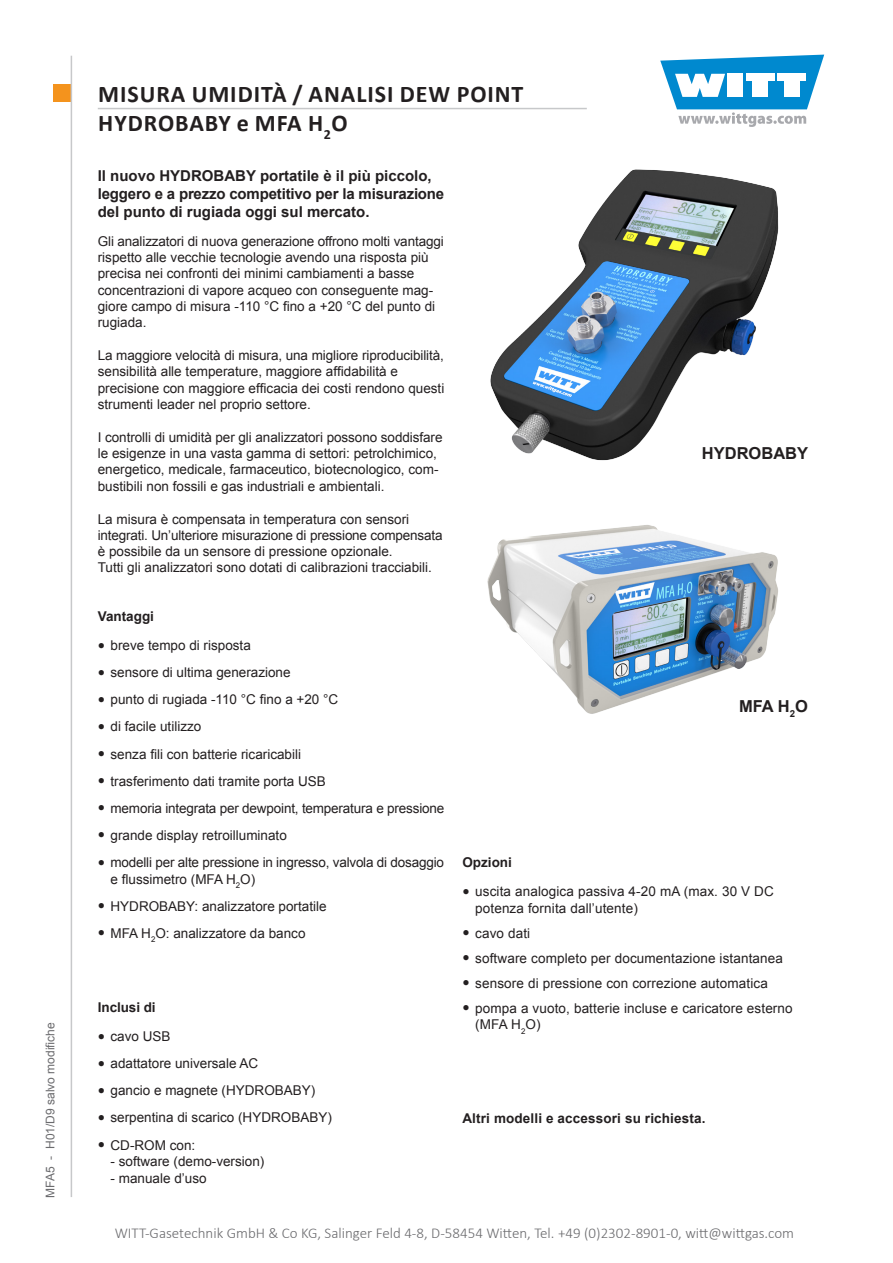
<style>
.page{position:relative;width:893px;height:1263px;background:#fff}
.page>*{position:absolute;margin:0;border:0;box-sizing:border-box;transform-origin:0 0}
.t1{font:700 24px/28.8px "Calibri";letter-spacing:.04em;color:#231f20}
.t2{font:700 16.5px "Arial";color:#231f20}
.Einleitungstext{font:700 15px/18px "Arial";color:#231f20}
.t3{font:300 15px "Calibri";color:#6b6b6e}
.Einleitungstext-2{font:13.5px/16.2px "Arial";color:#231f20}
.Überschrift{font:700 13.5px "Arial";letter-spacing:.01em;color:#231f20}
.t4{font:12px "Arial";color:#6b6b6e}
.s1{font-family:"Bookman Old Style";font-size:12px}
</style>
<div class="page">
<div style="left:53px;top:85px;width:17px;height:17px;background:#f4931d"></div>
<svg style="left:660px;top:55px;width:164px;height:72px"></svg>
<hr style="left:71px;top:56px;width:1px;height:1141px;background:#c7c8ca">
<hr style="left:98px;top:108px;width:489px;height:1px;background:#c7c8ca">
<img style="left:490px;top:169px;width:289px;height:292px">
<img style="left:487px;top:525px;width:291px;height:189px">
<p class="t4" style="left:42px;top:1197px;width:177px;rotate:-90deg">MFA5 - H01/D9 salvo modifiche</p>
<h1 class="t1" style="left:98px;top:79px;width:427px">MISURA UMIDITÀ / ANALISI DEW POINT<br>HYDROBABY e MFA H<sub>2</sub>O</h1>
<p class="Einleitungstext" style="left:98px;top:167px;width:348px">Il nuovo HYDROBABY portatile è il più piccolo, leggero e a prezzo competitivo per la misurazione del punto di rugiada oggi sul mercato.</p>
<p class="Einleitungstext-2" style="left:98px;top:233px;width:347px">Gli analizzatori di nuova generazione offrono molti vantaggi rispetto alle vecchie tecnologie avendo una risposta più precisa nei confronti dei minimi cambiamenti a basse concentrazioni di vapore acqueo con conseguente mag&shy;giore campo di misura -110 °C fino a +20 °C del punto di rugiada.</p>
<p class="Einleitungstext-2" style="left:98px;top:347px;width:348px">La maggiore velocità di misura, una migliore riproducibilità, sensibilità alle temperature, maggiore affidabilità e precisione con maggiore efficacia dei costi rendono questi strumenti leader nel proprio settore.</p>
<p class="Einleitungstext-2" style="left:98px;top:429px;width:346px">I controlli di umidità per gli analizzatori possono soddisfare le esigenze in una vasta gamma di settori: petrolchimico, energetico, medicale, farmaceutico, biotecnologico, com&shy;bustibili non fossili e gas industriali e ambientali.</p>
<p class="Einleitungstext-2" style="left:98px;top:511px;width:346px">La misura è compensata in temperatura con sensori integrati. Un’ulteriore misurazione di pressione compensata è possibile da un sensore di pressione opzionale.<br>Tutti gli analizzatori sono dotati di calibrazioni tracciabili.</p>
<p class="Überschrift" style="left:98px;top:607px;width:58px">Vantaggi</p>
<p class="Einleitungstext-2" style="left:98px;top:637px;width:155px"><span class="s1">●</span> breve tempo di risposta</p>
<p class="Einleitungstext-2" style="left:98px;top:664px;width:194px"><span class="s1">●</span> sensore di ultima generazione</p>
<p class="Einleitungstext-2" style="left:98px;top:692px;width:242px"><span class="s1">●</span> punto di rugiada -110 °C fino a +20 °C</p>
<p class="Einleitungstext-2" style="left:98px;top:719px;width:105px"><span class="s1">●</span> di facile utilizzo</p>
<p class="Einleitungstext-2" style="left:98px;top:746px;width:205px"><span class="s1">●</span> senza fili con batterie ricaricabili</p>
<p class="Einleitungstext-2" style="left:98px;top:773px;width:230px"><span class="s1">●</span> trasferimento dati tramite porta USB</p>
<p class="Einleitungstext-2" style="left:98px;top:800px;width:348px"><span class="s1">●</span> memoria integrata per dewpoint, temperatura e pressione</p>
<p class="Einleitungstext-2" style="left:98px;top:827px;width:191px"><span class="s1">●</span> grande display retroilluminato</p>
<p class="Einleitungstext-2" style="left:111px;top:854px;width:335px;text-indent:-13px"><span class="s1">●</span> modelli per alte pressione in ingresso, valvola di dosaggio e flussimetro (MFA H<sub>2</sub>O)</p>
<p class="Einleitungstext-2" style="left:98px;top:898px;width:230px"><span class="s1">●</span> HYDROBABY: analizzatore portatile</p>
<p class="Einleitungstext-2" style="left:98px;top:925px;width:209px"><span class="s1">●</span> MFA H<sub>2</sub>O: analizzatore da banco</p>
<p class="Überschrift" style="left:98px;top:998px;width:59px">Inclusi di</p>
<p class="Einleitungstext-2" style="left:98px;top:1028px;width:74px"><span class="s1">●</span> cavo USB</p>
<p class="Einleitungstext-2" style="left:98px;top:1055px;width:162px"><span class="s1">●</span> adattatore universale AC</p>
<p class="Einleitungstext-2" style="left:98px;top:1082px;width:219px"><span class="s1">●</span> gancio e magnete (HYDROBABY)</p>
<p class="Einleitungstext-2" style="left:98px;top:1110px;width:236px"><span class="s1">●</span> serpentina di scarico (HYDROBABY)</p>
<p class="Einleitungstext-2" style="left:98px;top:1137px;width:99px"><span class="s1">●</span> CD-ROM con:</p>
<p class="Einleitungstext-2" style="left:111px;top:1153px;width:155px">- software (demo-version)</p>
<p class="Einleitungstext-2" style="left:111px;top:1170px;width:98px">- manuale d’uso</p>
<p class="t2" style="left:702px;top:442px;width:108px">HYDROBABY</p>
<p class="t2" style="left:739px;top:695px;width:70px">MFA H<sub>2</sub>O</p>
<p class="Überschrift" style="left:462px;top:853px;width:51px">Opzioni</p>
<p class="Einleitungstext-2" style="left:475px;top:883px;width:300px;text-indent:-13px"><span class="s1">●</span> uscita analogica passiva 4-20 mA (max. 30 V DC potenza fornita dall’utente)</p>
<p class="Einleitungstext-2" style="left:462px;top:925px;width:69px"><span class="s1">●</span> cavo dati</p>
<p class="Einleitungstext-2" style="left:462px;top:950px;width:322px"><span class="s1">●</span> software completo per documentazione istantanea</p>
<p class="Einleitungstext-2" style="left:462px;top:975px;width:307px"><span class="s1">●</span> sensore di pressione con correzione automatica</p>
<p class="Einleitungstext-2" style="left:475px;top:1000px;width:319px;text-indent:-13px"><span class="s1">●</span> pompa a vuoto, batterie incluse e caricatore esterno (MFA H<sub>2</sub>O)</p>
<p class="Überschrift" style="left:462px;top:1109px;width:244px">Altri modelli e accessori su richiesta.</p>
<p class="t3" style="left:115px;top:1224px;width:681px">WITT-Gasetechnik GmbH &amp; Co KG, Salinger Feld 4-8, D-58454 Witten, Tel. +49 (0)2302-8901-0, witt@wittgas.com</p>
</div>
